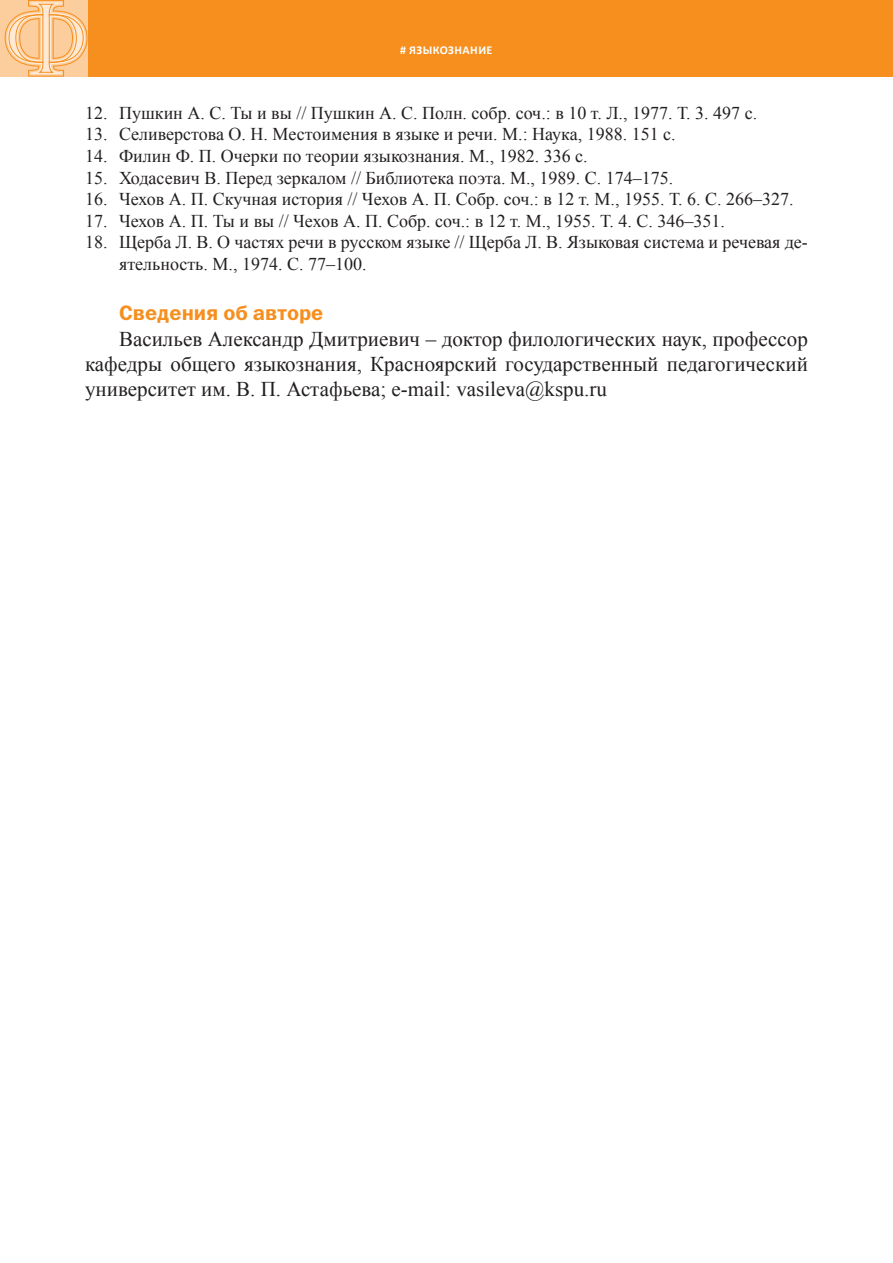
<style>
.page{position:relative;width:893px;height:1263px;background:#fff}
.page>*{position:absolute;margin:0;border:0;box-sizing:border-box;transform-origin:0 0}
.t1{font:21px/25.2px "Times New Roman";color:#231f20;text-align:justify}
.t2{font:21px "ez Franklin Goth Demi";color:#f68f1e}
.t3{font:18px/21.6px "Times New Roman";color:#231f20}
.t4{font:700 12px "Calibri";color:#fff}
</style>
<div class="page">
<div style="left:0;top:0;width:893px;height:77px;background:#f68f1e"></div>
<div style="left:0;top:0;width:88px;height:77px;background:#fdce9d"></div>
<svg style="left:4px;top:0;width:84px;height:77px"></svg>
<p class="t4" style="left:400px;top:43px;width:41px"># языкознани</p>
<p class="t4" style="left:487px;top:43px;width:7px">Е</p>
<p class="t3" style="left:85px;top:102px;width:674px">12. Пушкин А. С. Ты и вы // Пушкин А. С. Полн. собр. соч.: в 10 т. Л., 1977. Т. 3. 497 с.</p>
<p class="t3" style="left:85px;top:123px;width:592px">13. Селиверстова О. Н. Местоимения в языке и речи. М.: Наука, 1988. 151 с.</p>
<p class="t3" style="left:85px;top:145px;width:504px">14. Филин Ф. П. Очерки по теории языкознания. М., 1982. 336 с.</p>
<p class="t3" style="left:85px;top:166px;width:590px">15. Ходасевич В. Перед зеркалом // Библиотека поэта. М., 1989. С. 174–175.</p>
<p class="t3" style="left:85px;top:188px;width:710px">16. Чехов А. П. Скучная история // Чехов А. П. Собр. соч.: в 12 т. М., 1955. Т. 6. С. 266–327.</p>
<p class="t3" style="left:85px;top:210px;width:641px">17. Чехов А. П. Ты и вы // Чехов А. П. Собр. соч.: в 12 т. М., 1955. Т. 4. С. 346–351.</p>
<p class="t3" style="left:119px;top:231px;width:690px;text-indent:-34px">18. Щерба Л. В. О частях речи в русском языке // Щерба Л. В. Языковая система и речевая де&shy;ятельность. М., 1974. С. 77–100.</p>
<p class="t2" style="left:119px;top:301px;width:206px">Сведения об авторе</p>
<p class="t1" style="left:85px;top:326px;width:724px;text-indent:34px">Васильев Александр Дмитриевич – доктор филологических наук, профессор кафедры общего языкознания, Красноярский государственный педагогический университет им. В. П. Астафьева; e-mail: vasileva@kspu.ru</p>
</div>
